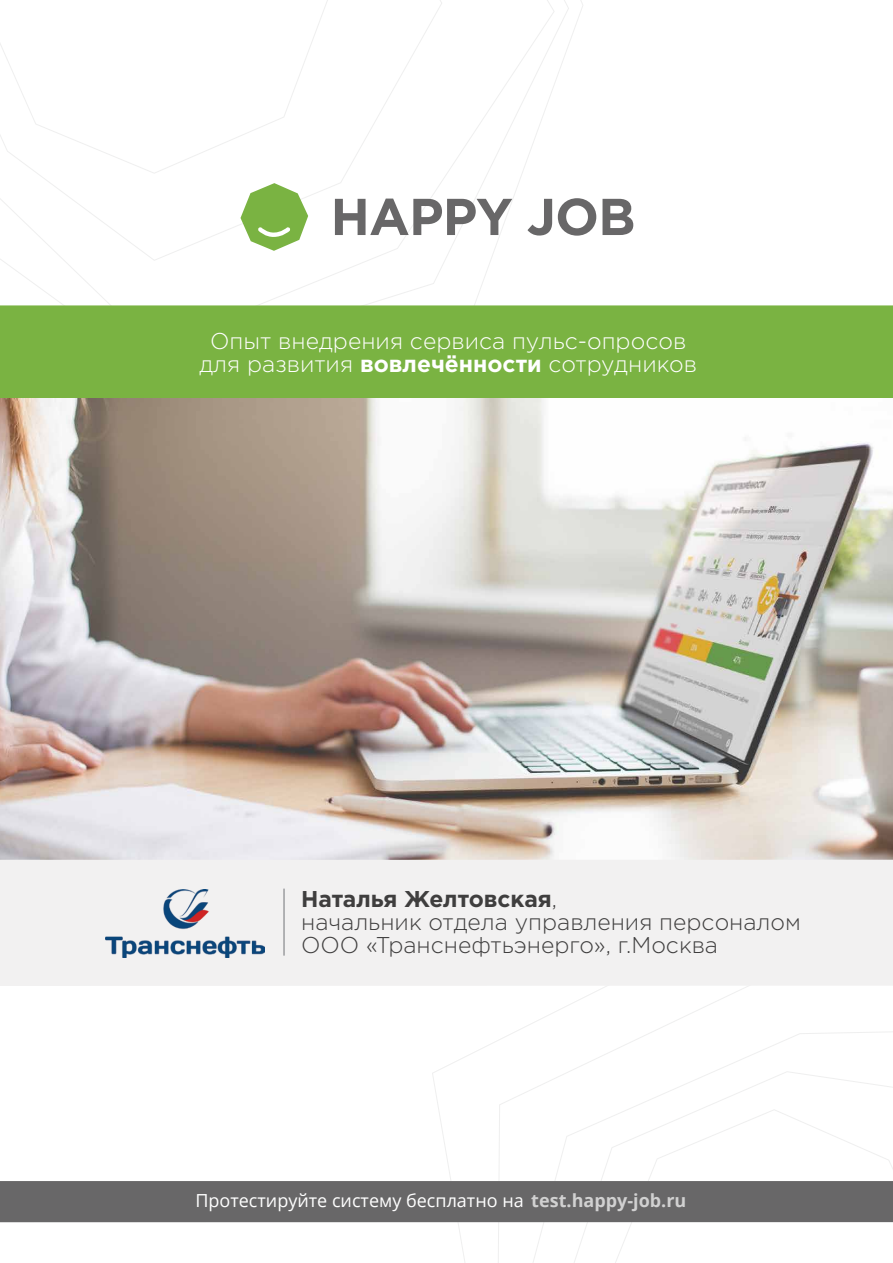
<style>
.page{position:relative;width:893px;height:1263px;background:#fff}
.page>*{position:absolute;margin:0;border:0;box-sizing:border-box;transform-origin:0 0}
.t1{font:300 22.8px/22.8px "Gotham Pro";color:#3f3e3e}
.t2{font:300 22.8px/22.8px "Gotham Pro";color:#fff;text-align:center}
.t3{font:18px "Open Sans";color:#fff}
.t4{font:700 18px "Open Sans";color:rgb(255 255 255/.7)}
.s1{font-weight:700}
.s2{color:#686768}
</style>
<div class="page">
<svg style="left:3px;top:0;width:552px;height:305px"></svg>
<svg style="left:0;top:0;width:442px;height:261px"></svg>
<svg style="left:0;top:0;width:330px;height:174px"></svg>
<svg style="left:528px;top:1029px;width:365px;height:233px"></svg>
<svg style="left:568px;top:1071px;width:325px;height:192px"></svg>
<svg style="left:608px;top:1109px;width:285px;height:154px"></svg>
<div style="left:0;top:305px;width:893px;height:98px;background:#7ab342"></div>
<div style="left:0;top:1181px;width:893px;height:41px;background:#686768"></div>
<svg style="left:335px;top:199px;width:177px;height:36px"></svg>
<svg style="left:527px;top:199px;width:25px;height:37px"></svg>
<svg style="left:558px;top:198px;width:38px;height:38px"></svg>
<svg style="left:602px;top:199px;width:31px;height:36px"></svg>
<svg style="left:240px;top:183px;width:68px;height:68px"></svg>
<img style="left:0;top:399px;width:893px;height:461px">
<div style="left:0;top:860px;width:893px;height:126px;background:#f2f1f1"></div>
<hr style="left:283px;top:888px;width:2px;height:68px;background:#808285">
<img style="left:106px;top:890px;width:159px;height:68px">
<p class="t2" style="left:199px;top:330px;width:499px">Опыт внедрения сервиса пульс-опросов для развития <span class="s1">вовлечённости</span> сотрудников</p>
<p class="t1" style="left:301px;top:888px;width:501px"><span class="s1">Наталья Желтовская</span>,<br>начальник отдела управления персоналом<br>ООО «Транснефтьэнерго», г.Москва</p>
<p class="t3" style="left:195px;top:1188px;width:330px">Протестируйте систему бесплатно на</p>
<p class="t4" style="left:472px;top:1187px;width:215px"><span class="s2">http://</span>test.happy-job.ru</p>
</div>
